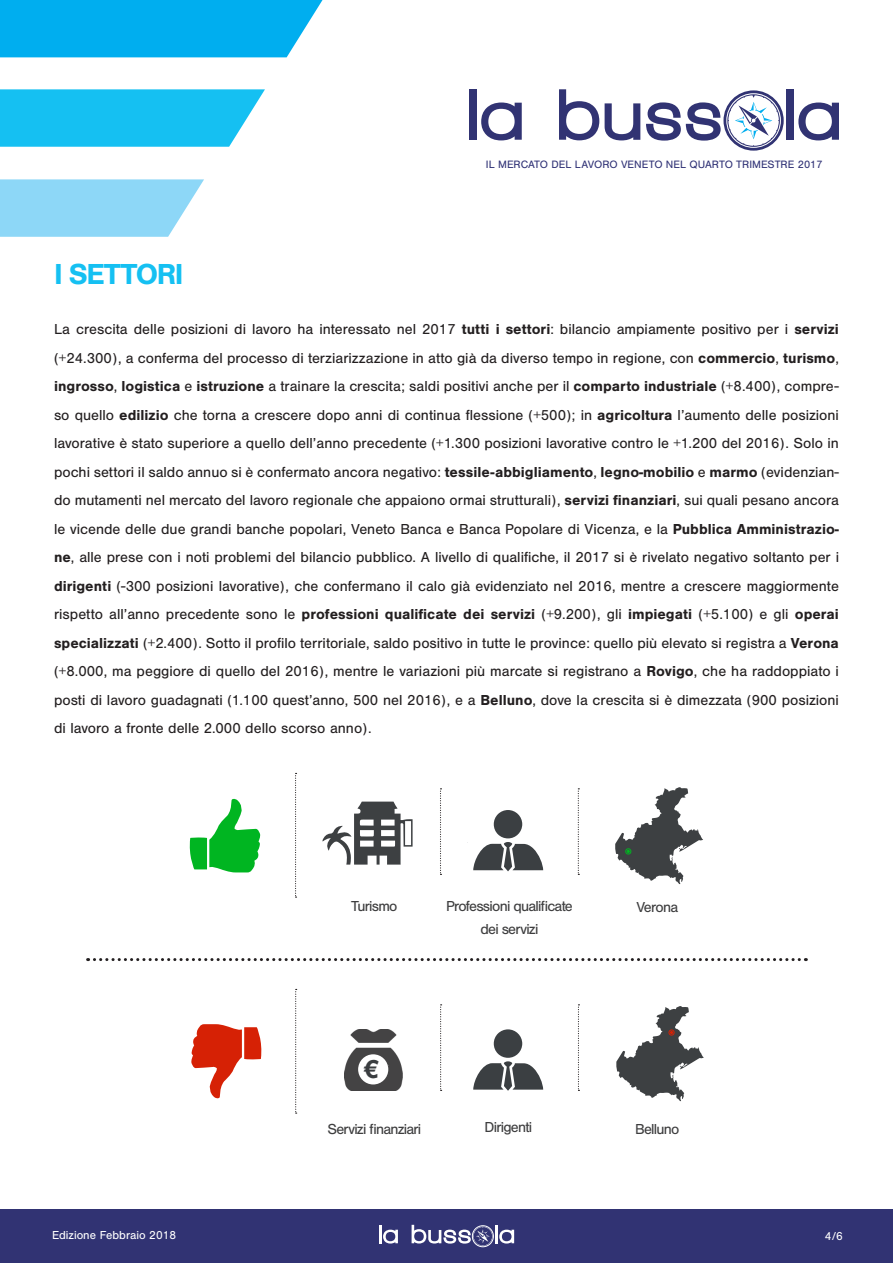
<style>
.page{position:relative;width:893px;height:1263px;background:#fff}
.page>*{position:absolute;margin:0;border:0;box-sizing:border-box;transform-origin:0 0}
.t1{font:700 30px "Nimbus San";letter-spacing:-.045em;color:#15c0f2}
.t2{font:700 27px "Nimbus San";color:#3a3d40}
.t3{font:15px/28.5px "Nimbus San";color:#231f20;text-align:justify}
.t4{font:15px "Nimbus San";letter-spacing:-.05em;color:#3e3e3f}
.t5{font:12px "Nimbus San";color:#fff}
.t6{font:11.1px "Nimbus San";color:#303276}
.s1{font-weight:700}
</style>
<div class="page">
<div style="left:0;top:1210px;width:893px;height:53px;background:#313373"></div>
<svg style="left:0;top:179px;width:204px;height:58px;background:#97daf7"></svg>
<svg style="left:0;top:0;width:322px;height:147px"></svg>
<svg style="left:379px;top:1225px;width:19px;height:18px"></svg>
<svg style="left:412px;top:1225px;width:102px;height:22px"></svg>
<div style="left:470px;top:89px;width:7px;height:51px;background:#313373"></div>
<svg style="left:481px;top:103px;width:41px;height:37px"></svg>
<svg style="left:559px;top:89px;width:40px;height:51px"></svg>
<svg style="left:605px;top:103px;width:35px;height:37px"></svg>
<div style="left:787px;top:89px;width:7px;height:51px;background:#313373"></div>
<svg style="left:798px;top:103px;width:41px;height:37px"></svg>
<svg style="left:646px;top:90px;width:138px;height:61px"></svg>
<svg style="left:88px;top:958px;width:711px;height:3px"></svg>
<svg style="left:578px;top:788px;width:1px;height:87px"></svg>
<svg style="left:295px;top:773px;width:2px;height:125px"></svg>
<svg style="left:440px;top:788px;width:1px;height:87px"></svg>
<svg style="left:578px;top:1004px;width:1px;height:87px"></svg>
<svg style="left:295px;top:989px;width:2px;height:125px"></svg>
<svg style="left:440px;top:1004px;width:2px;height:87px"></svg>
<svg style="left:189px;top:798px;width:72px;height:74px"></svg>
<svg style="left:191px;top:1024px;width:71px;height:75px"></svg>
<svg style="left:467px;top:810px;width:76px;height:61px"></svg>
<svg style="left:473px;top:1029px;width:70px;height:62px"></svg>
<svg style="left:323px;top:802px;width:90px;height:63px"></svg>
<svg style="left:615px;top:787px;width:88px;height:97px"></svg>
<img style="left:344px;top:1029px;width:58px;height:62px">
<div style="left:357px;top:1051px;width:31px;height:35px;background:#444344"></div>
<div style="left:358px;top:1054px;width:30px;height:30px;background:#fff;border-radius:50%"></div>
<svg style="left:616px;top:1006px;width:88px;height:95px"></svg>
<p class="t6" style="left:486px;top:158px;width:338px">IL MERCATO DEL LAVORO VENETO NEL QUARTO TRIMESTRE 2017</p>
<p class="t1" style="left:54px;top:257px;width:131px">I SETTORI</p>
<p class="t3" style="left:54px;top:315px;width:787px">La crescita delle posizioni di lavoro ha interessato nel 2017 <span class="s1">tutti i settori</span>: bilancio ampiamente positivo per i <span class="s1">servizi </span>(+24.300), a conferma del processo di terziarizzazione in atto già da diverso tempo in regione, con <span class="s1">commercio</span>, <span class="s1">turismo</span>, <span class="s1">ingrosso</span>, <span class="s1">logistica</span> e <span class="s1">istruzione</span> a trainare la crescita; saldi positivi anche per il <span class="s1">comparto industriale</span> (+8.400), compre&shy;so quello <span class="s1">edilizio</span> che torna a crescere dopo anni di continua flessione (+500); in <span class="s1">agricoltura</span> l’aumento delle posizioni lavorative è stato superiore a quello dell’anno precedente (+1.300 posizioni lavorative contro le +1.200 del 2016). Solo in pochi settori il saldo annuo si è confermato ancora negativo: <span class="s1">tessile-abbigliamento</span>, <span class="s1">legno-mobilio</span> e <span class="s1">marmo</span> (evidenzian&shy;do mutamenti nel mercato del lavoro regionale che appaiono ormai strutturali), <span class="s1">servizi finanziari</span>, sui quali pesano ancora le vicende delle due grandi banche popolari, Veneto Banca e Banca Popolare di Vicenza, e la <span class="s1">Pubblica Amministrazio&shy;ne</span>, alle prese con i noti problemi del bilancio pubblico. A livello di qualifiche, il 2017 si è rivelato negativo soltanto per i <span class="s1">dirigenti</span> (-300 posizioni lavorative), che confermano il calo già evidenziato nel 2016, mentre a crescere maggiormente rispetto all’anno precedente sono le <span class="s1">professioni qualificate dei servizi</span> (+9.200), gli <span class="s1">impiegati</span> (+5.100) e gli <span class="s1">operai specializzati</span> (+2.400). Sotto il profilo territoriale, saldo positivo in tutte le province: quello più elevato si registra a <span class="s1">Verona </span>(+8.000, ma peggiore di quello del 2016), mentre le variazioni più marcate si registrano a <span class="s1">Rovigo</span>, che ha raddoppiato i posti di lavoro guadagnati (1.100 quest’anno, 500 nel 2016), e a <span class="s1">Belluno</span>, dove la crescita si è dimezzata (900 posizioni di lavoro a fronte delle 2.000 dello scorso anno).</p>
<p class="t4" style="left:446px;top:898px;width:128px">Professioni qualificate</p>
<p class="t4" style="left:480px;top:921px;width:59px">dei servizi</p>
<p class="t4" style="left:351px;top:898px;width:48px">Turismo</p>
<p class="t4" style="left:636px;top:898px;width:43px">Verona</p>
<p class="t2" style="left:364px;top:1054px;width:17px">€</p>
<p class="t4" style="left:327px;top:1120px;width:95px">Servizi finanziari</p>
<p class="t4" style="left:484px;top:1119px;width:49px">Dirigenti</p>
<p class="t4" style="left:635px;top:1120px;width:46px">Belluno</p>
<p class="t5" style="left:52px;top:1228px;width:126px">Edizione Febbraio 2018</p>
<p class="t5" style="left:825px;top:1229px;width:19px">4/6</p>
</div>
